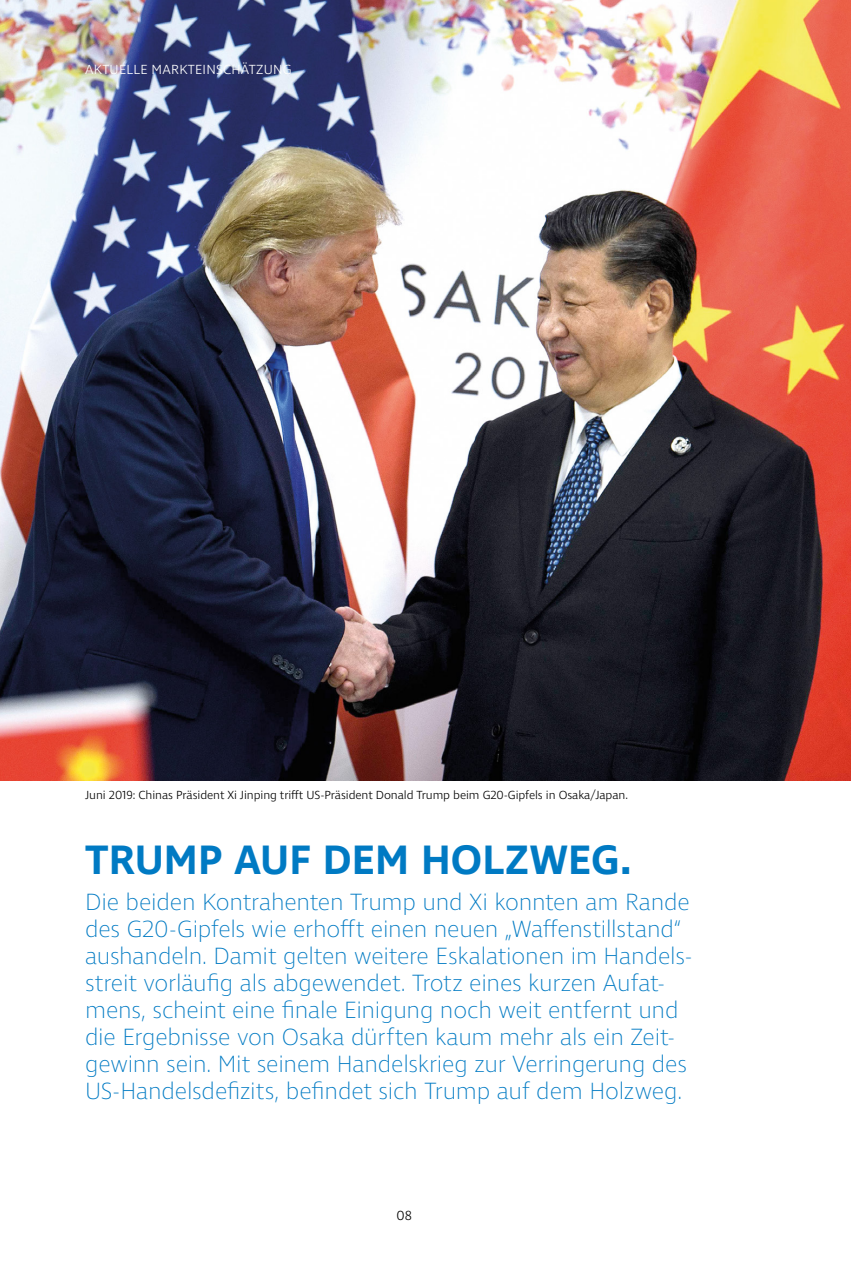
<style>
.page{position:relative;width:851px;height:1263px;background:#fff}
.page>*{position:absolute;margin:0;border:0;box-sizing:border-box;transform-origin:0 0}
.t1{font:600 42px "Ingra";color:#007ac3}
.t2{font:200 24px/27px "Ingra";letter-spacing:-.01em;color:#007ac3}
.t3{font:300 13.5px "Ingra";letter-spacing:.02em;color:#fff}
.t4{font:300 13.5px "Ingra";color:#000}
.t5{font:300 12px "Ingra";letter-spacing:-.005em;color:#000}
</style>
<div class="page">
<img style="left:0;top:0;width:850px;height:780px">
<p class="t3" style="left:85px;top:61px;width:208px">AKTUELLE MARKTEINSCHÄTZUNG</p>
<p class="t5" style="left:85px;top:787px;width:544px">Juni 2019: Chinas Präsident Xi Jinping trifft US-Präsident Donald Trump beim G20-Gipfels in Osaka/Japan.</p>
<h1 class="t1" style="left:85px;top:834px;width:547px">TRUMP AUF DEM HOLZWEG.</h1>
<p class="t2" style="left:85px;top:889px;width:609px">Die beiden Kontrahenten Trump und Xi konnten am Rande des G20-Gipfels wie erhofft einen neuen „Waffenstillstand“ aushandeln. Damit gelten weitere Eskalationen im Handels&shy;streit vorläufig als abgewendet. Trotz eines kurzen Aufat&shy;mens, scheint eine finale Einigung noch weit entfernt und die Ergebnisse von Osaka dürften kaum mehr als ein Zeit&shy;gewinn sein. Mit seinem Handelskrieg zur Verringerung des US-Handelsdefizits, befindet sich Trump auf dem Holzweg.</p>
<p class="t4" style="left:396px;top:1207px;width:17px">08</p>
</div>
